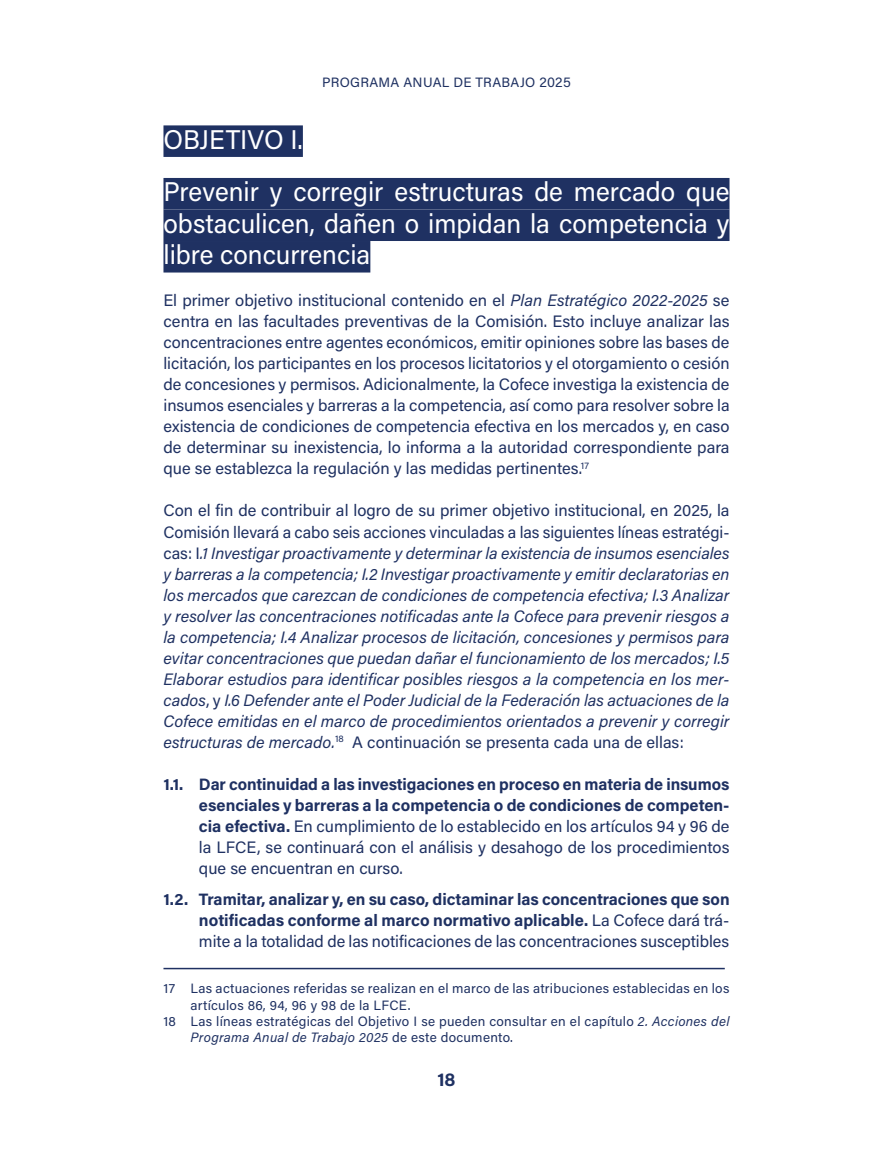
<style>
.page{position:relative;width:893px;height:1149px;background:#fff}
.page>*{position:absolute;margin:0;border:0;box-sizing:border-box;transform-origin:0 0}
.Titulo_2{font:27px/31.5px "Acumin Pro";color:#fff;text-align:justify}
.t1{font:700 18px "Acumin Pro";color:#1f3162}
.Texto_independiente{font:italic 16.5px/21px "Acumin Pro";color:#1f3162;text-align:justify}
.Texto_independiente-2{font:16.5px/21px "Acumin Pro";color:#1f3162;text-align:justify}
.t2{font:700 16.5px/21px "Acumin Pro";color:#1f3162;text-align:justify}
.Texto_de_pie_de_página{font:13.5px/16.2px "Acumin Pro";letter-spacing:.02em;color:#1f3162}
.s1{font-style:italic}
.s2{font-style:normal}
.s3{font-weight:400}
</style>
<div class="page">
<div style="left:163px;top:125px;width:140px;height:32px;background:#1f3162"></div>
<div style="left:163px;top:178px;width:566px;height:31px;background:#1f3162"></div>
<div style="left:163px;top:209px;width:566px;height:32px;background:#1f3162"></div>
<div style="left:163px;top:241px;width:207px;height:31px;background:#1f3162"></div>
<hr style="left:163px;top:967px;width:562px;height:2px;background:#1f3162">
<p class="Texto_de_pie_de_página" style="left:322px;top:73px;width:250px">PROGRAMA ANUAL DE TRABAJO 2025</p>
<p class="Titulo_2" style="left:163px;top:122px;width:141px">OBJETIVO I.</p>
<p class="Titulo_2" style="left:163px;top:175px;width:568px">Prevenir y corregir estructuras de mercado que obstaculicen, dañen o impidan la competencia y libre concurrencia</p>
<p class="Texto_independiente-2" style="left:163px;top:289px;width:568px">El primer objetivo institucional contenido en el <span class="s1">Plan Estratégico 2022-2025</span> se centra en las facultades preventivas de la Comisión. Esto incluye analizar las concentraciones entre agentes económicos, emitir opiniones sobre las bases de licitación, los participantes en los procesos licitatorios y el otorgamiento o cesión de concesiones y permisos. Adicionalmente, la Cofece investiga la existencia de insumos esenciales y barreras a la competencia, así como para resolver sobre la existencia de condiciones de competencia efectiva en los mercados y, en caso de determinar su inexistencia, lo informa a la autoridad correspondiente para que se establezca la regulación y las medidas pertinentes.<sup>17</sup></p>
<p class="Texto_independiente" style="left:163px;top:499px;width:568px"><span class="s2">Con el fin de contribuir al logro de su primer objetivo institucional, en 2025, la Comisión llevará a cabo seis acciones vinculadas a las siguientes líneas estratégi&shy;cas: I</span>.1 Investigar proactivamente y determinar la existencia de insumos esenciales y barreras a la competencia; I.2 Investigar proactivamente y emitir declaratorias en los mercados que carezcan de condiciones de competencia efectiva; I.3 Analizar y resolver las concentraciones notificadas ante la Cofece para prevenir riesgos a la competencia; I.4 Analizar procesos de licitación, concesiones y permisos para evitar concentraciones que puedan dañar el funcionamiento de los mercados; I.5<br>Elaborar estudios para identificar posibles riesgos a la competencia en los mer&shy;cados<span class="s2">, y</span> I.6 Defender ante el Poder Judicial de la Federación las actuaciones de la Cofece emitidas en el marco de procedimientos orientados a prevenir y corregir estructuras de mercado.<sup>18</sup> <span class="s2">A continuación se presenta cada una de ellas:</span></p>
<p class="t2" style="left:199px;top:772px;width:532px;text-indent:-36px">1.1. Dar continuidad a las investigaciones en proceso en materia de insumos esenciales y barreras a la competencia o de condiciones de competen&shy;cia efectiva. <span class="s3">En cumplimiento de lo establecido en los artículos 94 y 96 de la LFCE, se continuará con el análisis y desahogo de los procedimientos que se encuentran en curso.</span></p>
<p class="t2" style="left:199px;top:888px;width:532px;text-indent:-36px">1.2. Tramitar, analizar y, en su caso, dictaminar las concentraciones que son notificadas conforme al marco normativo aplicable. <span class="s3">La Cofece dará trá&shy;mite a la totalidad de las notificaciones de las concentraciones susceptibles</span></p>
<p class="Texto_de_pie_de_página" style="left:190px;top:979px;width:540px;text-indent:-27px">17 Las actuaciones referidas se realizan en el marco de las atribuciones establecidas en los artículos 86, 94, 96 y 98 de la LFCE.</p>
<p class="Texto_de_pie_de_página" style="left:190px;top:1011px;width:540px;text-indent:-27px">18 Las líneas estratégicas del Objetivo I se pueden consultar en el capítulo <span class="s1">2. Acciones del<br>Programa Anual de Trabajo 2025</span> de este documento.</p>
<p class="t1" style="left:437px;top:1066px;width:20px">18</p>
</div>
